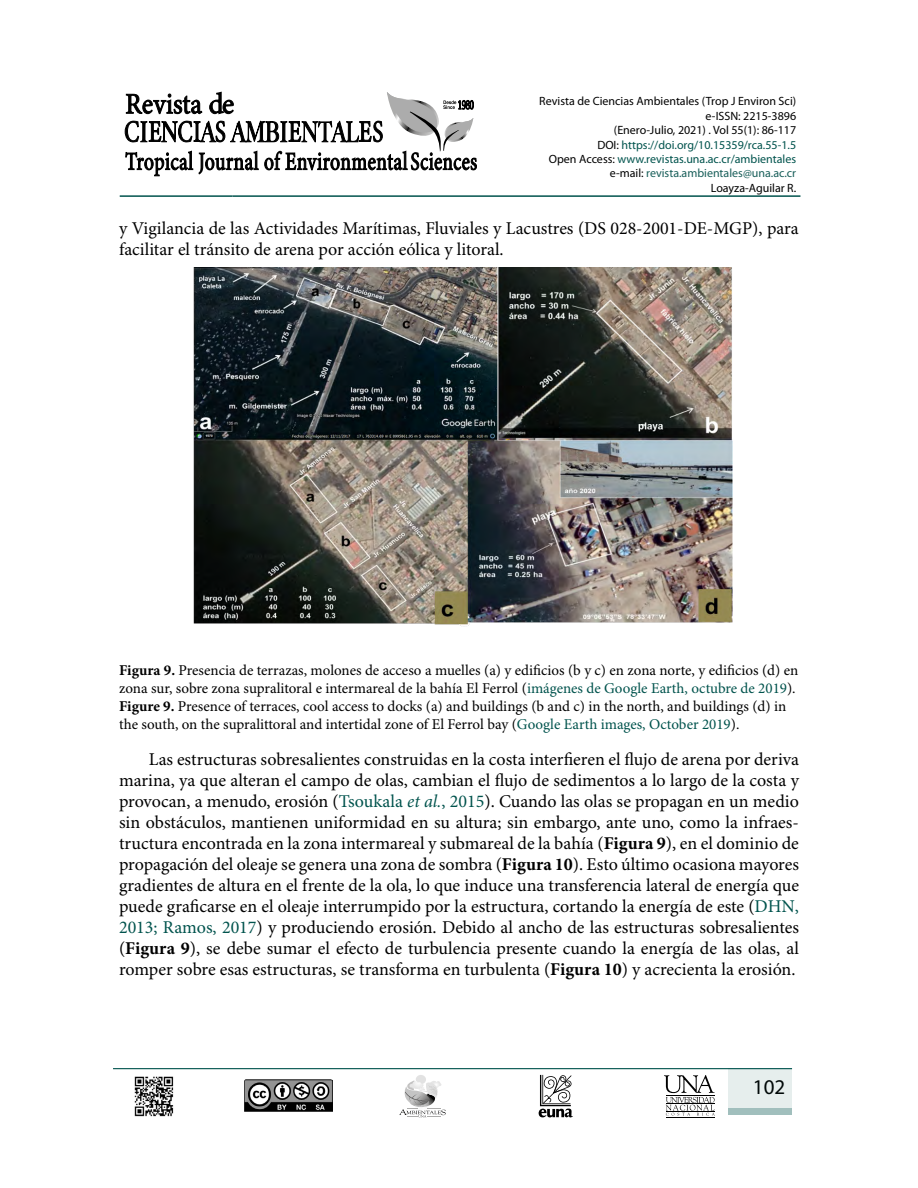
<style>
.page{position:relative;width:918px;height:1188px;background:#fff}
.page>*{position:absolute;margin:0;border:0;box-sizing:border-box;transform-origin:0 0}
.t1{font:21px "Myriad Pro";color:#000}
.t2{font:18px/21px "Minion Pro";color:#000}
.t3{font:15px/18px "Minion Pro";color:#000}
.t4{font:12px/14.4px "Myriad Pro";color:#000;text-align:right}
.s1{color:#00534d}
.s2{color:#195f5a}
.s3{font-weight:700}
.s4{font-style:italic;color:#00534d}
</style>
<div class="page">
<hr style="left:120px;top:195px;width:113px;height:2px;background:#00534d">
<hr style="left:233px;top:195px;width:567px;height:2px;background:#00534d">
<svg style="left:539px;top:1075px;width:34px;height:42px"></svg>
<div style="left:416px;top:1075px;width:10px;height:9px;background:#e2e2e2;border-radius:50%"></div>
<svg style="left:399px;top:1081px;width:47px;height:36px"></svg>
<hr style="left:666px;top:1117px;width:48px;height:1px;background:#000">
<svg style="left:664px;top:1075px;width:51px;height:41px"></svg>
<hr style="left:113px;top:1068px;width:679px;height:1px;background:#00534d">
<div style="left:729px;top:1068px;width:63px;height:46px;background:#e6eeed"></div>
<div style="left:729px;top:1108px;width:63px;height:6px;background:#a1bfbd"></div>
<img style="left:244px;top:1080px;width:89px;height:31px">
<img style="left:134px;top:1076px;width:40px;height:41px">
<svg style="left:125px;top:92px;width:352px;height:84px"></svg>
<img style="left:193px;top:267px;width:539px;height:360px">
<p class="t4" style="left:539px;top:94px;width:258px">Revista de Ciencias Ambientales (Trop J Environ Sci) e-ISSN: 2215-3896<br>(Enero-Julio, 2021) . Vol 55(1): 86-117<br>DOI: <span class="s1">https://doi.org/10.15359/rca.55-1.5<br></span>Open Access: <span class="s1">www.revistas.una.ac.cr/ambientales </span>e-mail: <span class="s2">revista.ambientales@una.ac.cr </span>Loayza-Aguilar R.</p>
<p class="t2" style="left:119px;top:219px;width:681px">y Vigilancia de las Actividades Marítimas, Fluviales y Lacustres (DS 028-2001-DE-MGP), para facilitar el tránsito de arena por acción eólica y litoral.</p>
<p class="t3" style="left:119px;top:662px;width:681px"><span class="s3">Figura 9.</span> Presencia de terrazas, molones de acceso a muelles (a) y edificios (b y c) en zona norte, y edificios (d) en zona sur, sobre zona supralitoral e intermareal de la bahía El Ferrol (<span class="s1">imágenes de Google Earth, octubre de 2019</span>).<br><span class="s3">Figure 9.</span> Presence of terraces, cool access to docks (a) and buildings (b and c) in the north, and buildings (d) in the south, on the supralittoral and intertidal zone of El Ferrol bay (<span class="s1">Google Earth images, October 2019</span>).</p>
<p class="t2" style="left:119px;top:749px;width:681px;text-align:justify;text-indent:30px">Las estructuras sobresalientes construidas en la costa interfieren el flujo de arena por deriva marina, ya que alteran el campo de olas, cambian el flujo de sedimentos a lo largo de la costa y provocan, a menudo, erosión (<span class="s1">Tsoukala</span> <span class="s4">et al.</span><span class="s1">, 2015</span>). Cuando las olas se propagan en un medio sin obstáculos, mantienen uniformidad en su altura; sin embargo, ante uno, como la infraes&shy;tructura encontrada en la zona intermareal y submareal de la bahía (<span class="s3">Figura 9</span>), en el dominio de propagación del oleaje se genera una zona de sombra (<span class="s3">Figura 10</span>). Esto último ocasiona mayores gradientes de altura en el frente de la ola, lo que induce una transferencia lateral de energía que puede graficarse en el oleaje interrumpido por la estructura, cortando la energía de este (<span class="s1">DHN, 2013; Ramos, 2017</span>) y produciendo erosión. Debido al ancho de las estructuras sobresalientes (<span class="s3">Figura 9</span>), se debe sumar el efecto de turbulencia presente cuando la energía de las olas, al romper sobre esas estructuras, se transforma en turbulenta (<span class="s3">Figura 10</span>) y acrecienta la erosión.</p>
<p class="t1" style="left:753px;top:1074px;width:34px">102</p>
</div>
